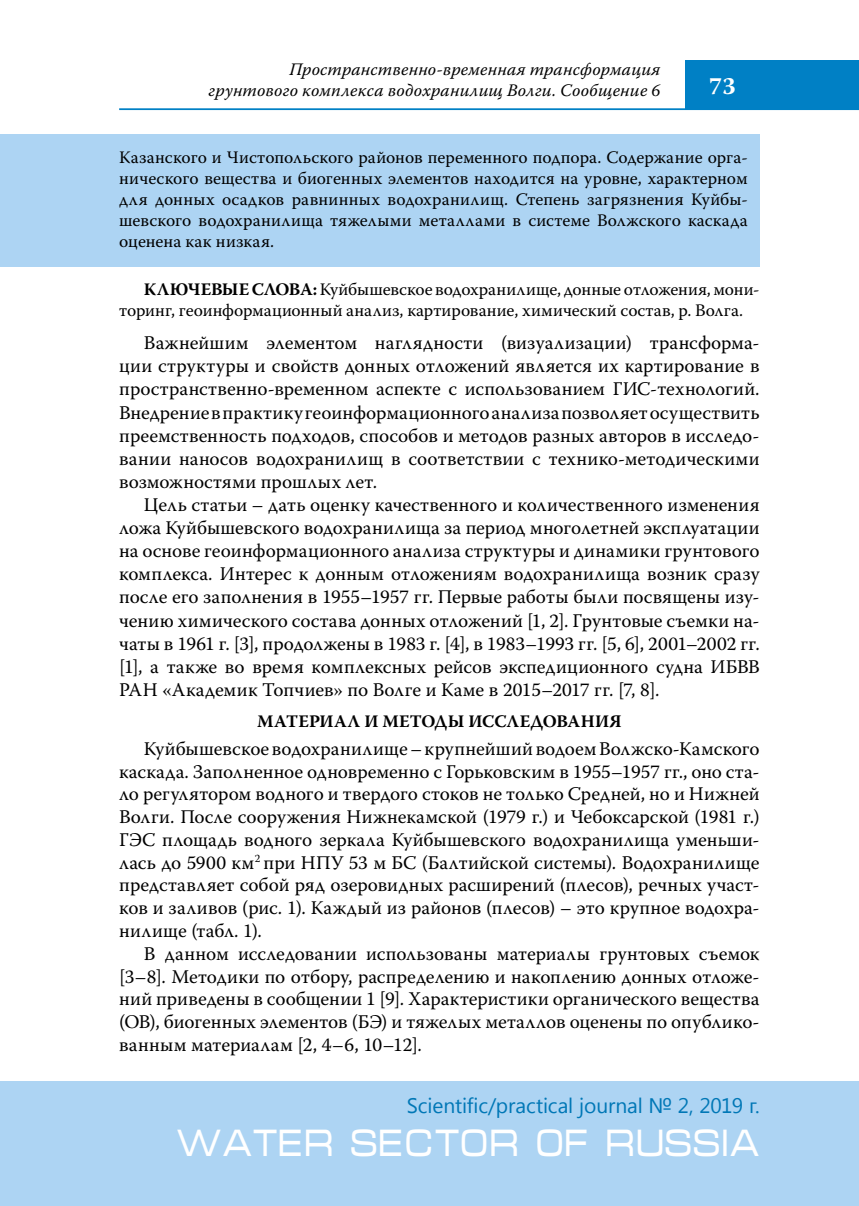
<style>
.page{position:relative;width:859px;height:1206px;background:#fff}
.page>*{position:absolute;margin:0;border:0;box-sizing:border-box;transform-origin:0 0}
.t1{font:38.5px "Micra C";color:#fff;scale:.83 1}
.t2{font:700 24.5px "Warnock Pro";color:#fff}
.t3{font:21px "Segoe UI";letter-spacing:-.005em;color:#0077b6}
.t4{font:19.25px/23.1px "Warnock Pro";color:#000;text-align:justify}
.t5{font:17.5px/21px "Warnock Pro";color:#000;text-align:justify}
.t6{font:italic 17.5px/21px "Warnock Pro";letter-spacing:.01em;color:#000;text-align:right}
.t7{font:700 17.5px "Warnock Pro";letter-spacing:.015em;color:#000}
.s1{font-weight:700}
</style>
<div class="page">
<hr style="left:119px;top:108px;width:739px;height:2px;background:#0080c5">
<div style="left:685px;top:60px;width:173px;height:50px;background:#0080c5"></div>
<div style="left:0;top:1081px;width:858px;height:124px;background:#add4f3"></div>
<div style="left:0;top:134px;width:759px;height:132px;background:#add4f3"></div>
<p class="t6" style="left:208px;top:59px;width:453px">Пространственно-временная трансформация грунтового комплекса водохранилищ Волги. Сообщение 6</p>
<p class="t2" style="left:708px;top:71px;width:28px">73</p>
<p class="t5" style="left:119px;top:146px;width:630px">Казанского и Чистопольского районов переменного подпора. Содержание орга&shy;нического вещества и биогенных элементов находится на уровне, характерном для донных осадков равнинных водохранилищ. Степень загрязнения Куйбы&shy;шевского водохранилища тяжелыми металлами в системе Волжского каскада оценена как низкая.</p>
<p class="t5" style="left:119px;top:279px;width:641px;text-indent:25px"><span class="s1">Ключевые слова:</span>Куйбышевское водохранилище, донные отложения, мони&shy;торинг, геоинформационный анализ, картирование, химический состав, р. Волга.</p>
<p class="t4" style="left:119px;top:331px;width:641px;text-indent:25px">Важнейшим элементом наглядности (визуализации) трансформа&shy;ции структуры и свойств донных отложений является их картирование в пространственно-временном аспекте с использованием ГИС-технологий.<br>Внедрение в практику геоинформационного анализа позволяет осуществить преемственность подходов, способов и методов разных авторов в исследо&shy;вании наносов водохранилищ в соответствии с технико-методическими возможностями прошлых лет.</p>
<p class="t4" style="left:119px;top:493px;width:641px;text-indent:25px">Цель статьи – дать оценку качественного и количественного изменения ложа Куйбышевского водохранилища за период многолетней эксплуатации на основе геоинформационного анализа структуры и динамики грунтового комплекса. Интерес к донным отложениям водохранилища возник сразу после его заполнения в 1955–1957 гг. Первые работы были посвящены изу&shy;чению химического состава донных отложений [1, 2]. Грунтовые съемки на&shy;чаты в 1961 г. [3], продолжены в 1983 г. [4], в 1983–1993 гг. [5, 6], 2001–2002 гг. [1], а также во время комплексных рейсов экспедиционного судна ИБВВ РАН «Академик Топчиев» по Волге и Каме в 2015–2017 гг. [7, 8].</p>
<p class="t7" style="left:257px;top:710px;width:155px">МАТЕРИАЛ И МЕТО</p>
<p class="t7" style="left:434px;top:710px;width:48px">ДЫ ИССЛЕ</p>
<p class="t7" style="left:530px;top:710px;width:79px">ДОВАНИЯ</p>
<p class="t4" style="left:119px;top:737px;width:641px;text-indent:25px">Куйбышевское водохранилище – крупнейший водоем Волжско-Камского каскада. Заполненное одновременно с Горьковским в 1955–1957 гг., оно ста&shy;ло регулятором водного и твердого стоков не только Средней, но и Нижней Волги. После сооружения Нижнекамской (1979 г.) и Чебоксарской (1981 г.)<br>ГЭС площадь водного зеркала Куйбышевского водохранилища уменьши&shy;лась до 5900 км<sup>2</sup> при НПУ 53 м БС (Балтийской системы). Водохранилище представляет собой ряд озеровидных расширений (плесов), речных участ&shy;ков и заливов (рис. 1). Каждый из районов (плесов) – это крупное водохра&shy;нилище (табл. 1).</p>
<p class="t4" style="left:119px;top:941px;width:641px;text-indent:25px">В данном исследовании использованы материалы грунтовых съемок [3–8]. Методики по отбору, распределению и накоплению донных отложе&shy;ний приведены в сообщении 1 [9]. Характеристики органического вещества (ОВ), биогенных элементов (БЭ) и тяжелых металлов оценены по опублико&shy;ванным материалам [2, 4–6, 10–12].</p>
<p class="t3" style="left:406px;top:1090px;width:354px">scientific/practical journal № 2, 2019 г.</p>
<h1 class="t1" style="left:175px;top:1126px;width:705px">WATER SECTOR OF RUSSIA</h1>
</div>
